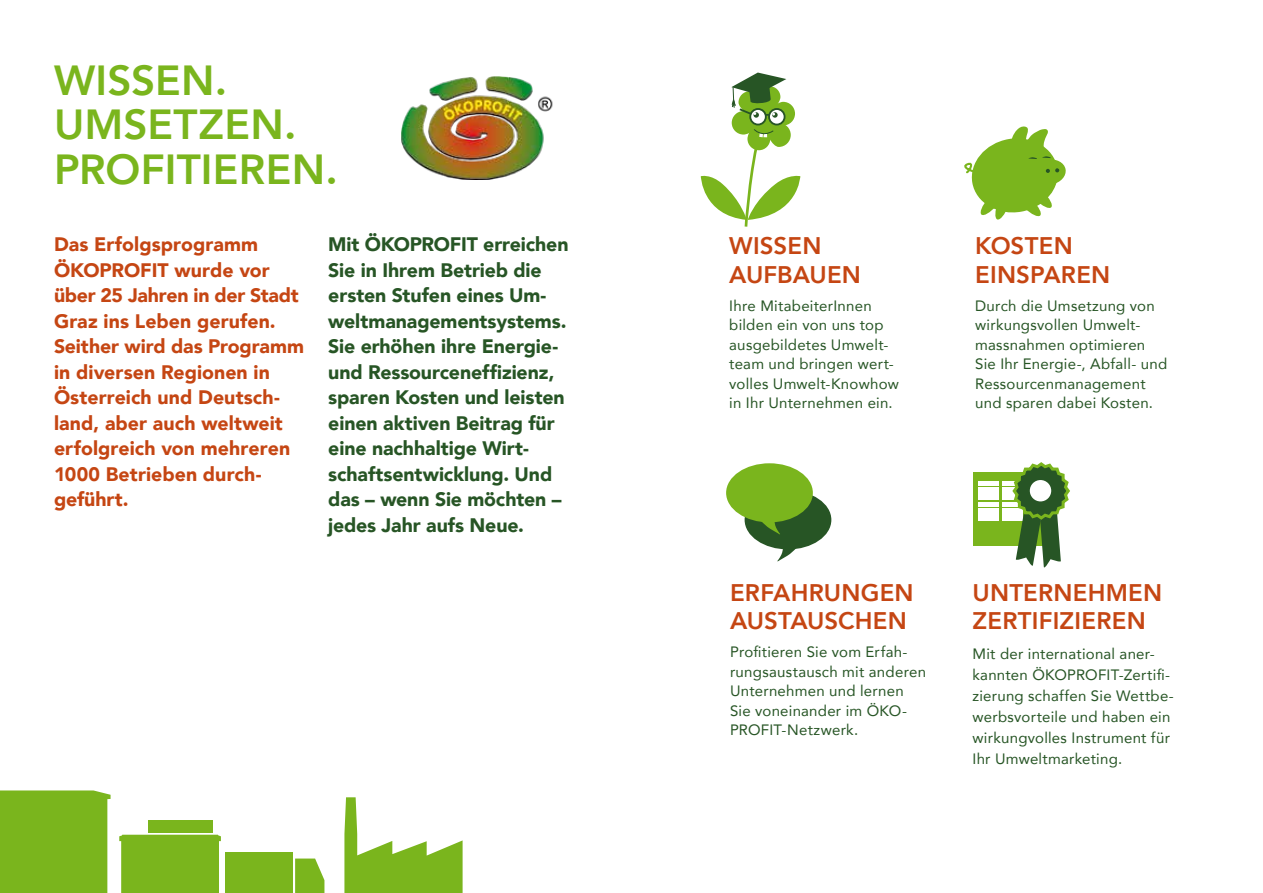
<style>
.page{position:relative;width:1263px;height:893px;background:#fff}
.page>*{position:absolute;margin:0;border:0;box-sizing:border-box;transform-origin:0 0}
.t1{font:800 42px/44.5px "Avenir";letter-spacing:.005em;color:#7ab51d}
.t2{font:800 24px/28.8px "Avenir";letter-spacing:.01em;color:#c54613}
.t3{font:900 19.5px/25.5px "Avenir";letter-spacing:-.005em;color:#275525}
.t4{font:900 19.5px/25.5px "Avenir";color:#c54613}
.t5{font:15px/19.5px "Avenir";letter-spacing:.015em;color:#275525}
</style>
<div class="page">
<img style="left:402px;top:77px;width:151px;height:102px">
<svg style="left:964px;top:126px;width:102px;height:94px"></svg>
<div style="left:973px;top:472px;width:79px;height:74px;background:#7ab51d"></div>
<div style="left:978px;top:487px;width:20px;height:13px;background:#fff"></div>
<div style="left:978px;top:481px;width:20px;height:5px;background:#fff"></div>
<div style="left:978px;top:508px;width:20px;height:13px;background:#fff"></div>
<hr style="left:978px;top:502px;width:20px;height:4px;background:#fff">
<div style="left:1002px;top:487px;width:21px;height:13px;background:#fff"></div>
<div style="left:1002px;top:481px;width:21px;height:5px;background:#fff"></div>
<div style="left:1002px;top:508px;width:21px;height:13px;background:#fff"></div>
<hr style="left:1002px;top:502px;width:21px;height:4px;background:#fff">
<svg style="left:1010px;top:462px;width:60px;height:106px"></svg>
<div style="left:1030px;top:480px;width:21px;height:21px;background:#fff;border-radius:50%"></div>
<div style="left:745px;top:490px;width:86px;height:59px;background:#275525;border-radius:50%"></div>
<div style="left:726px;top:463px;width:87px;height:59px;background:#7ab51d;border-radius:50%"></div>
<svg style="left:754px;top:511px;width:50px;height:51px"></svg>
<div style="left:0;top:790px;width:111px;height:103px;background:#7ab51d"></div>
<div style="left:0;top:806px;width:17px;height:7px;background:#7ab51d"></div>
<div style="left:0;top:843px;width:17px;height:7px;background:#7ab51d"></div>
<div style="left:23px;top:806px;width:37px;height:7px;background:#7ab51d"></div>
<div style="left:23px;top:843px;width:37px;height:7px;background:#7ab51d"></div>
<div style="left:66px;top:806px;width:36px;height:7px;background:#7ab51d"></div>
<div style="left:66px;top:843px;width:36px;height:7px;background:#7ab51d"></div>
<div style="left:149px;top:820px;width:64px;height:13px;background:#7ab51d"></div>
<div style="left:225px;top:853px;width:68px;height:40px;background:#7ab51d"></div>
<svg style="left:295px;top:858px;width:29px;height:35px"></svg>
<svg style="left:344px;top:797px;width:119px;height:96px"></svg>
<svg style="left:701px;top:73px;width:99px;height:154px"></svg>
<div style="left:119px;top:835px;width:102px;height:58px;background:#7ab51d"></div>
<h1 class="t1" style="left:54px;top:58px;width:285px">WISSEN.<br>UMSETZEN.<br>PROFITIEREN.</h1>
<p class="t4" style="left:54px;top:231px;width:251px">Das Erfolgsprogramm<br>ÖKOPROFIT wurde vor über 25 Jahren in der Stadt<br>Graz ins Leben gerufen.<br>Seither wird das Programm in diversen Regionen in<br>Österreich und Deutsch&shy;land, aber auch weltweit erfolgreich von mehreren<br>1000 Betrieben durch&shy;geführt.</p>
<p class="t3" style="left:328px;top:231px;width:242px">Mit ÖKOPROFIT erreichen<br>Sie in Ihrem Betrieb die ersten Stufen eines Um&shy;weltmanagementsystems.<br>Sie erhöhen ihre Energie&shy;und Ressourceneffizienz, sparen Kosten und leisten einen aktiven Beitrag für eine nachhaltige Wirt&shy;schaftsentwicklung. Und das – wenn Sie möchten – jedes Jahr aufs Neue.</p>
<h2 class="t2" style="left:729px;top:231px;width:133px">WISSEN<br>AUFBAUEN</h2>
<p class="t5" style="left:729px;top:295px;width:171px">Ihre MitabeiterInnen bilden ein von uns top ausgebildetes Umwelt&shy;team und bringen wert&shy;volles Umwelt-Knowhow in Ihr Unternehmen ein.</p>
<h2 class="t2" style="left:975px;top:231px;width:137px">KOSTEN<br>EINSPAREN</h2>
<p class="t5" style="left:975px;top:295px;width:194px">Durch die Umsetzung von wirkungsvollen Umwelt&shy;massnahmen optimieren<br>Sie Ihr Energie-, Abfall- und<br>Ressourcenmanagement und sparen dabei Kosten.</p>
<h2 class="t2" style="left:730px;top:578px;width:185px">ERFAHRUNGEN<br>AUSTAUSCHEN</h2>
<p class="t5" style="left:730px;top:642px;width:198px">Profitieren Sie vom Erfah&shy;rungsaustausch mit anderen<br>Unternehmen und lernen<br>Sie voneinander im ÖKO-<br>PROFIT-Netzwerk.</p>
<h2 class="t2" style="left:972px;top:578px;width:191px">UNTERNEHMEN<br>ZERTIFIZIEREN</h2>
<p class="t5" style="left:972px;top:643px;width:203px;line-height:21px">Mit der international aner&shy;kannten ÖKOPROFIT-Zertifi&shy;zierung schaffen Sie Wettbe&shy;werbsvorteile und haben ein wirkungvolles Instrument für<br>Ihr Umweltmarketing.</p>
</div>
